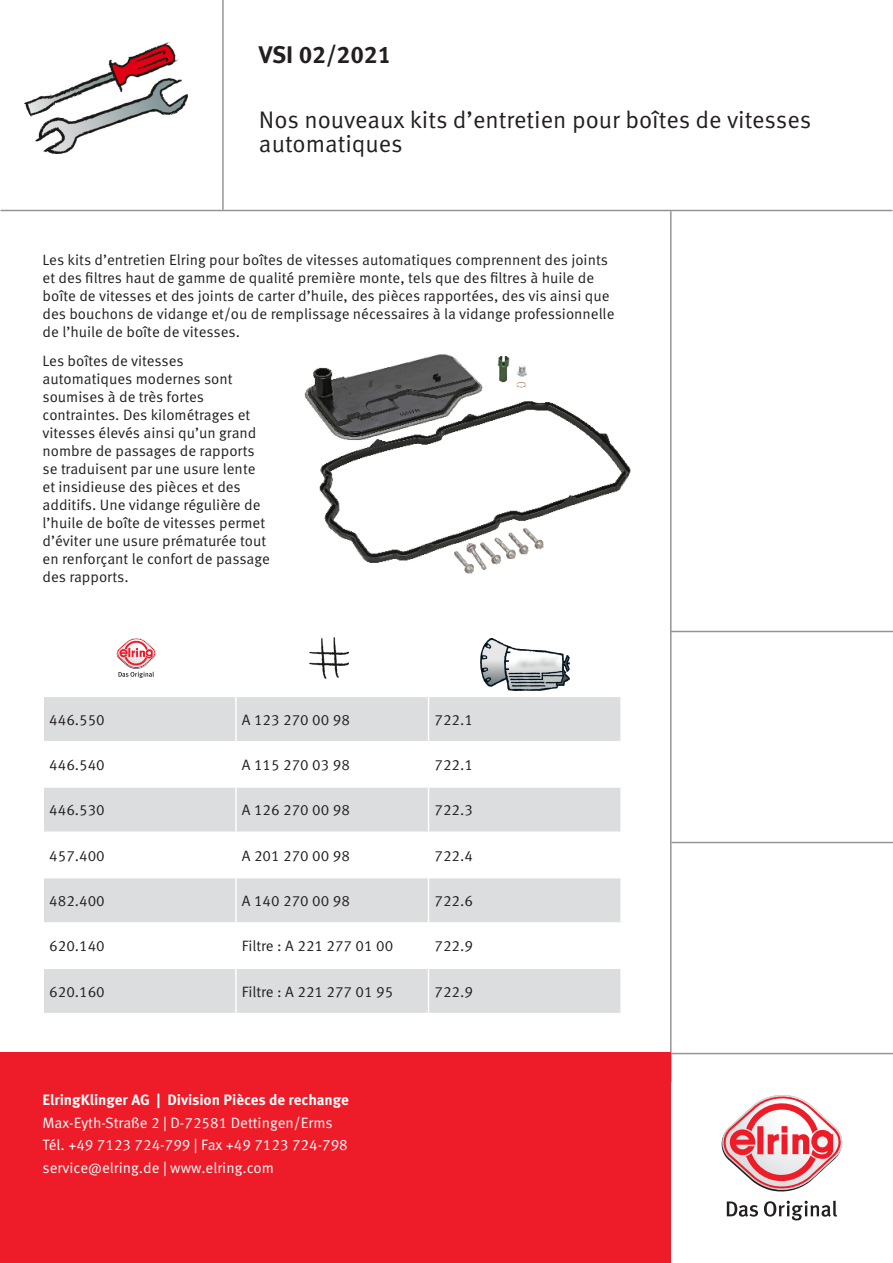
<style>
.page{position:relative;width:893px;height:1263px;background:#fff}
.page>*{position:absolute;margin:0;border:0;box-sizing:border-box;transform-origin:0 0}
.t1{font:24px/24px "Meta Pro Norm";color:#231f20}
.t2{font:700 24px "Meta Pro";color:#231f20}
.t3{font:15px/18px "Meta Pro Norm";color:#231f20}
.t4{font:15px "Meta Pro Norm";color:#fff}
.t5{font:700 15px "Meta Pro";color:#fff}
</style>
<div class="page">
<svg style="left:727px;top:1201px;width:31px;height:16px"></svg>
<svg style="left:764px;top:1200px;width:73px;height:20px"></svg>
<svg style="left:721px;top:1095px;width:122px;height:97px"></svg>
<hr style="left:670px;top:211px;width:1px;height:871px;background:#939598">
<hr style="left:0;top:210px;width:892px;height:1px;background:#939598">
<hr style="left:671px;top:631px;width:222px;height:1px;background:#939598">
<hr style="left:671px;top:1053px;width:222px;height:1px;background:#939598">
<hr style="left:222px;top:0;width:2px;height:210px;background:#939598">
<img style="left:25px;top:42px;width:162px;height:111px">
<hr style="left:671px;top:842px;width:222px;height:1px;background:#939598">
<svg style="left:44px;top:697px;width:576px;height:316px;fill:#dcdddf"></svg>
<hr style="left:235px;top:697px;width:2px;height:44px;background:#fff">
<hr style="left:428px;top:697px;width:1px;height:44px;background:#fff">
<hr style="left:43px;top:741px;width:193px;height:1px;background:#fff">
<hr style="left:236px;top:741px;width:192px;height:1px;background:#fff">
<hr style="left:235px;top:742px;width:2px;height:44px;background:#fff">
<hr style="left:428px;top:741px;width:194px;height:1px;background:#fff">
<hr style="left:428px;top:742px;width:1px;height:44px;background:#fff">
<hr style="left:43px;top:786px;width:193px;height:2px;background:#fff">
<hr style="left:236px;top:786px;width:192px;height:2px;background:#fff">
<hr style="left:235px;top:788px;width:2px;height:43px;background:#fff">
<hr style="left:428px;top:786px;width:194px;height:2px;background:#fff">
<hr style="left:428px;top:788px;width:1px;height:43px;background:#fff">
<hr style="left:43px;top:831px;width:193px;height:2px;background:#fff">
<hr style="left:236px;top:831px;width:192px;height:2px;background:#fff">
<hr style="left:235px;top:833px;width:2px;height:44px;background:#fff">
<hr style="left:428px;top:831px;width:194px;height:2px;background:#fff">
<hr style="left:428px;top:833px;width:1px;height:44px;background:#fff">
<hr style="left:43px;top:877px;width:193px;height:1px;background:#fff">
<hr style="left:236px;top:877px;width:192px;height:1px;background:#fff">
<hr style="left:235px;top:878px;width:2px;height:44px;background:#fff">
<hr style="left:428px;top:877px;width:194px;height:1px;background:#fff">
<hr style="left:428px;top:878px;width:1px;height:44px;background:#fff">
<hr style="left:43px;top:922px;width:193px;height:2px;background:#fff">
<hr style="left:236px;top:922px;width:192px;height:2px;background:#fff">
<hr style="left:235px;top:924px;width:2px;height:43px;background:#fff">
<hr style="left:428px;top:922px;width:194px;height:2px;background:#fff">
<hr style="left:428px;top:924px;width:1px;height:43px;background:#fff">
<hr style="left:43px;top:967px;width:193px;height:2px;background:#fff">
<hr style="left:236px;top:967px;width:192px;height:2px;background:#fff">
<hr style="left:235px;top:969px;width:2px;height:44px;background:#fff">
<hr style="left:428px;top:967px;width:194px;height:2px;background:#fff">
<hr style="left:428px;top:969px;width:1px;height:44px;background:#fff">
<svg style="left:116px;top:638px;width:40px;height:40px"></svg>
<img style="left:309px;top:638px;width:40px;height:40px">
<img style="left:480px;top:639px;width:89px;height:51px">
<img style="left:304px;top:354px;width:327px;height:220px">
<div style="left:0;top:1052px;width:671px;height:211px;background:#ee1c28"></div>
<p class="t2" style="left:259px;top:36px;width:134px">VSI 02/2021</p>
<p class="t1" style="left:259px;top:106px;width:554px">Nos nouveaux kits d’entretien pour boîtes de vitesses automatiques</p>
<p class="t3" style="left:43px;top:249px;width:573px">Les kits d’entretien Elring pour boîtes de vitesses automatiques comprennent des joints et des filtres haut de gamme de qualité première monte, tels que des filtres à huile de boîte de vitesses et des joints de carter d’huile, des pièces rapportées, des vis ainsi que des bouchons de vidange et/ou de remplissage nécessaires à la vidange professionnelle de l’huile de boîte de vitesses.</p>
<p class="t3" style="left:43px;top:351px;width:229px">Les boîtes de vitesses automatiques modernes sont soumises à de très fortes contraintes. Des kilométrages et vitesses élevés ainsi qu’un grand nombre de passages de rapports se traduisent par une usure lente et insidieuse des pièces et des additifs. Une vidange régulière de l’huile de boîte de vitesses permet d’éviter une usure prématurée tout en renforçant le confort de passage des rapports.</p>
<p class="t3" style="left:49px;top:709px;width:57px">446.550</p>
<p class="t3" style="left:242px;top:709px;width:110px">A 123 270 00 98</p>
<p class="t3" style="left:434px;top:709px;width:40px">722.1</p>
<p class="t3" style="left:49px;top:755px;width:57px">446.540</p>
<p class="t3" style="left:242px;top:755px;width:110px">A 115 270 03 98</p>
<p class="t3" style="left:434px;top:755px;width:40px">722.1</p>
<p class="t3" style="left:49px;top:800px;width:57px">446.530</p>
<p class="t3" style="left:242px;top:800px;width:110px">A 126 270 00 98</p>
<p class="t3" style="left:434px;top:800px;width:40px">722.3</p>
<p class="t3" style="left:49px;top:845px;width:57px">457.400</p>
<p class="t3" style="left:242px;top:845px;width:110px">A 201 270 00 98</p>
<p class="t3" style="left:434px;top:845px;width:40px">722.4</p>
<p class="t3" style="left:49px;top:891px;width:57px">482.400</p>
<p class="t3" style="left:242px;top:891px;width:110px">A 140 270 00 98</p>
<p class="t3" style="left:434px;top:891px;width:40px">722.6</p>
<p class="t3" style="left:49px;top:936px;width:57px">620.140</p>
<p class="t3" style="left:242px;top:936px;width:153px">Filtre : A 221 277 01 00</p>
<p class="t3" style="left:434px;top:936px;width:40px">722.9</p>
<p class="t3" style="left:49px;top:981px;width:57px">620.160</p>
<p class="t3" style="left:242px;top:981px;width:153px">Filtre : A 221 277 01 95</p>
<p class="t3" style="left:434px;top:981px;width:40px">722.9</p>
<p class="t5" style="left:43px;top:1088px;width:308px">ElringKlinger AG | Division Pièces de rechange</p>
<p class="t4" style="left:43px;top:1111px;width:292px">Max-Eyth-Straße 2 | D-72581 Dettingen/Erms</p>
<p class="t4" style="left:43px;top:1134px;width:307px">Tél. +49 7123 724-799 | Fax +49 7123 724-798</p>
<p class="t4" style="left:43px;top:1156px;width:233px">service@elring.de | www.elring.com</p>
</div>
